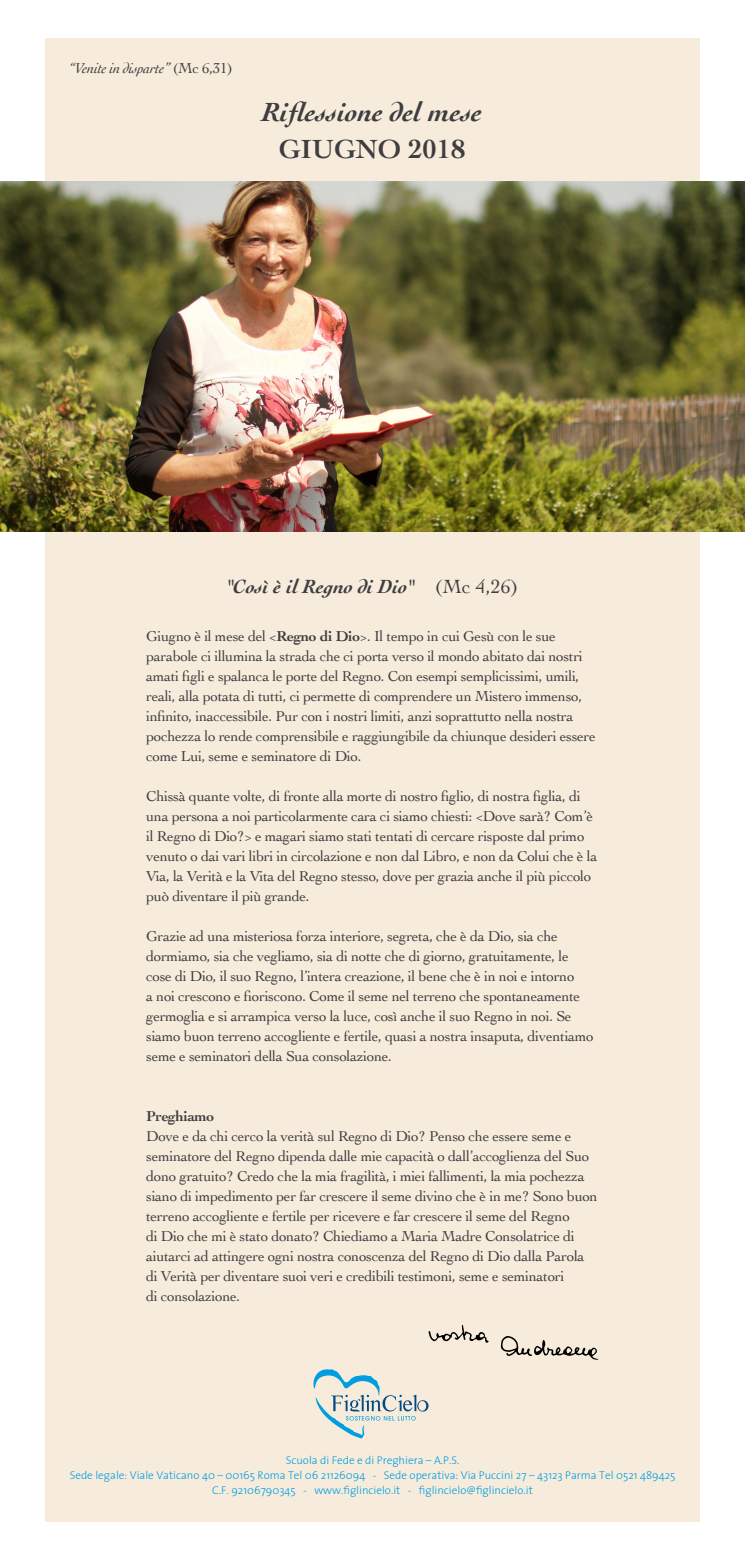
<style>
.page{position:relative;width:745px;height:1560px;background:#fff}
.page>*{position:absolute;margin:0;border:0;box-sizing:border-box;transform-origin:0 0}
.t1{font:italic 700 27.5px "Cochin";color:#3e3d40}
.t2{font:700 27.5px "Cochin";color:#3e3d40}
.t3{font:italic 700 20px "Cochin";color:#3e3d40}
.t4{font:15px/20px "Cochin";letter-spacing:-.02em;color:#3e3d40}
.t5{font:italic 15px "Cochin";letter-spacing:-.02em;color:#3e3d40}
.t6{font:700 15px "Cochin";letter-spacing:-.02em;color:#3e3d40}
.t7{font:300 11.25px/15px "The Sans";color:#009ee0;text-align:center}
.s1{font-style:normal}
.s2{font-weight:400;font-style:normal}
.s3{font-weight:700}
</style>
<div class="page">
<div style="left:45px;top:38px;width:654px;height:1483px;background:#f7ecdc"></div>
<img style="left:0;top:181px;width:744px;height:350px">
<svg style="left:313px;top:1369px;width:115px;height:69px"></svg>
<svg style="left:428px;top:1324px;width:60px;height:18px"></svg>
<svg style="left:500px;top:1336px;width:98px;height:23px"></svg>
<p class="t5" style="left:69px;top:58px;width:165px">“Venite in disparte” <span class="s1">(Mc 6,31)</span></p>
<h1 class="t1" style="left:262px;top:94px;width:221px">Riflessione del mese</h1>
<h1 class="t2" style="left:279px;top:130px;width:188px">GIUGNO 2018</h1>
<h2 class="t3" style="left:226px;top:573px;width:293px">"Così è il Regno di Dio" <span class="s2">(Mc 4,26)</span></h2>
<p class="t4" style="left:146px;top:625px;width:451px">Giugno è il mese del &lt;<span class="s3">Regno di Dio</span>&gt;. Il tempo in cui Gesù con le sue parabole ci illumina la strada che ci porta verso il mondo abitato dai nostri amati figli e spalanca le porte del Regno. Con esempi semplicissimi, umili, reali, alla potata di tutti, ci permette di comprendere un Mistero immenso, infinito, inaccessibile. Pur con i nostri limiti, anzi soprattutto nella nostra pochezza lo rende comprensibile e raggiungibile da chiunque desideri essere come Lui, seme e seminatore di Dio.</p>
<p class="t4" style="left:146px;top:785px;width:452px">Chissà quante volte, di fronte alla morte di nostro figlio, di nostra figlia, di una persona a noi particolarmente cara ci siamo chiesti: &lt;Dove sarà? Com’è il Regno di Dio?&gt; e magari siamo stati tentati di cercare risposte dal primo venuto o dai vari libri in circolazione e non dal Libro, e non da Colui che è la Via, la Verità e la Vita del Regno stesso, dove per grazia anche il più piccolo può diventare il più grande.</p>
<p class="t4" style="left:146px;top:925px;width:449px">Grazie ad una misteriosa forza interiore, segreta, che è da Dio, sia che dormiamo, sia che vegliamo, sia di notte che di giorno, gratuitamente, le cose di Dio, il suo Regno, l’intera creazione, il bene che è in noi e intorno<br>a noi crescono e fioriscono. Come il seme nel terreno che spontaneamente germoglia e si arrampica verso la luce, così anche il suo Regno in noi. Se siamo buon terreno accogliente e fertile, quasi a nostra insaputa, diventiamo seme e seminatori della Sua consolazione.</p>
<p class="t6" style="left:146px;top:1106px;width:70px">Preghiamo</p>
<p class="t4" style="left:146px;top:1125px;width:453px">Dove e da chi cerco la verità sul Regno di Dio? Penso che essere seme e seminatore del Regno dipenda dalle mie capacità o dall’accoglienza del Suo dono gratuito? Credo che la mia fragilità, i miei fallimenti, la mia pochezza siano di impedimento per far crescere il seme divino che è in me? Sono buon terreno accogliente e fertile per ricevere e far crescere il seme del Regno<br>di Dio che mi è stato donato? Chiediamo a Maria Madre Consolatrice di aiutarci ad attingere ogni nostra conoscenza del Regno di Dio dalla Parola di Verità per diventare suoi veri e credibili testimoni, seme e seminatori<br>di consolazione.</p>
<p class="t7" style="left:70px;top:1451px;width:607px">Scuola di Fede e di Preghiera – A.P.S.<br>Sede legale: Viale Vaticano 40 – 00165 Roma Tel 06 21126094 - Sede operativa: Via Puccini 27 – 43123 Parma Tel 0521 489425<br>C.F. 92106790345 - www.figlincielo.it - figlincielo@figlincielo.it</p>
</div>
